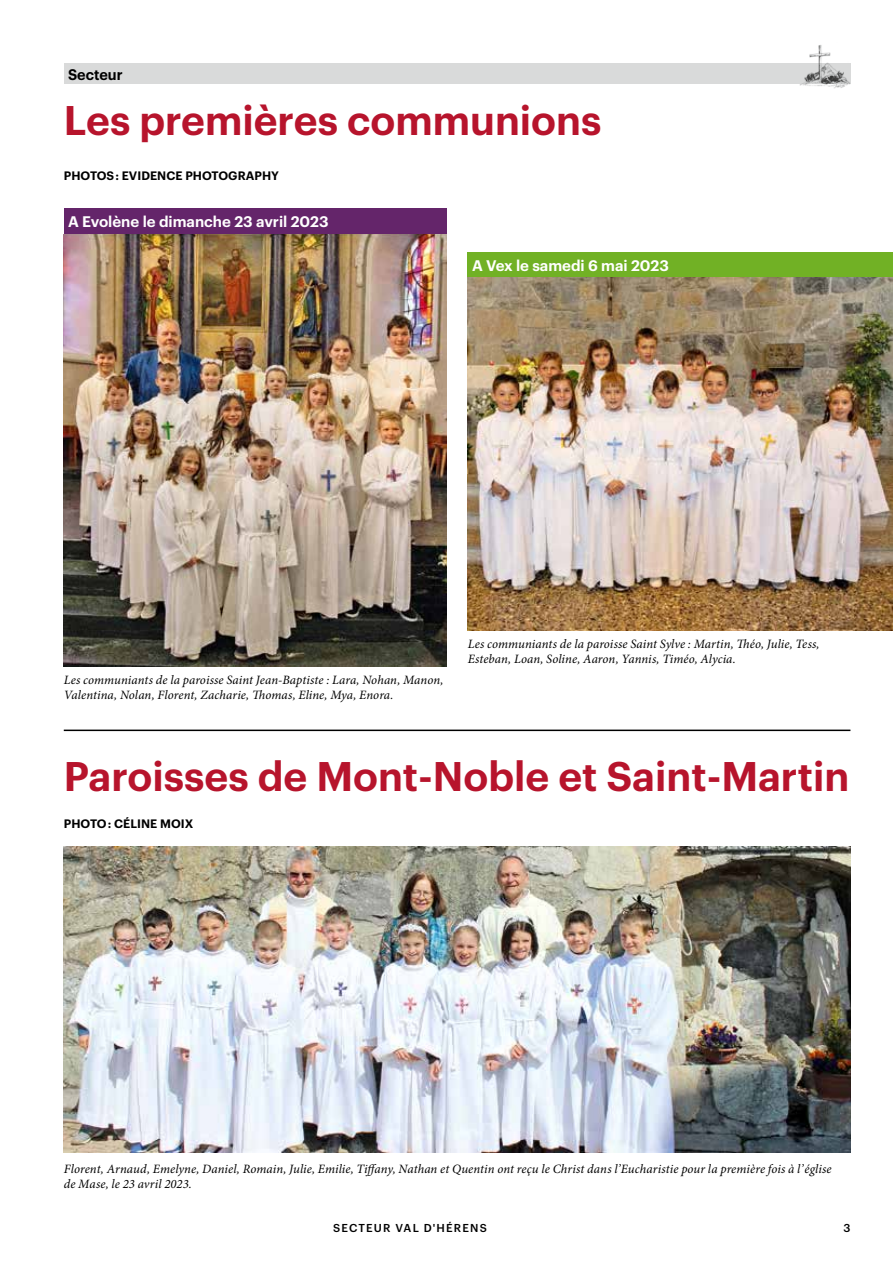
<style>
.page{position:relative;width:893px;height:1263px;background:#fff}
.page>*{position:absolute;margin:0;border:0;box-sizing:border-box;transform-origin:0 0}
.t1{font:600 40.5px "Graphik";color:#b7142c}
.t2{font:600 15px "Graphik";color:#fff}
.t3{font:600 15px "Graphik";color:#000;scale:.96 1}
.t4{font:italic 12.75px/15px "Minion Pro";letter-spacing:.005em;color:#000}
.t5{font:600 12px "Graphik";letter-spacing:.005em;color:#000}
.t6{font:500 11.25px "Graphik";letter-spacing:.105em;color:#000}
</style>
<div class="page">
<div style="left:64px;top:64px;width:786px;height:20px;background:#d9dada"></div>
<img style="left:796px;top:45px;width:55px;height:44px">
<hr style="left:64px;top:729px;width:786px;height:2px;background:#000">
<img style="left:64px;top:846px;width:786px;height:306px">
<div style="left:64px;top:208px;width:382px;height:26px;background:#64256a"></div>
<img style="left:64px;top:234px;width:382px;height:432px">
<div style="left:468px;top:252px;width:425px;height:26px;background:#71b125"></div>
<img style="left:468px;top:278px;width:425px;height:352px">
<p class="t3" style="left:68px;top:63px;width:58px">Secteur</p>
<h1 class="t1" style="left:64px;top:89px;width:539px">Les premières communions</h1>
<p class="t5" style="left:64px;top:166px;width:217px">PHOTOS : EVIDENCE PHOTOGRAPHY</p>
<p class="t2" style="left:68px;top:210px;width:262px">A Evolène le dimanche 23 avril 2023</p>
<p class="t2" style="left:472px;top:254px;width:199px">A Vex le samedi 6 mai 2023</p>
<p class="t4" style="left:64px;top:672px;width:381px">Les communiants de la paroisse Saint Jean-Baptiste : Lara, Nohan, Manon,<br>Valentina, Nolan, Florent, Zacharie, Thomas, Eline, Mya, Enora.</p>
<p class="t4" style="left:468px;top:636px;width:353px">Les communiants de la paroisse Saint Sylve : Martin, Théo, Julie, Tess,<br>Esteban, Loan, Soline, Aaron, Yannis, Timéo, Alycia.</p>
<h1 class="t1" style="left:64px;top:745px;width:787px">Paroisses de Mont-Noble et Saint-Martin</h1>
<p class="t5" style="left:64px;top:814px;width:131px">PHOTO : CÉLINE MOIX</p>
<p class="t4" style="left:64px;top:1161px;width:769px">Florent, Arnaud, Emelyne, Daniel, Romain, Julie, Emilie, Tiffany, Nathan et Quentin ont reçu le Christ dans l’Eucharistie pour la première fois à l’église de Mase, le 23 avril 2023.</p>
<p class="t6" style="left:333px;top:1219px;width:155px">SECTEUR VAL D'HÉRENS</p>
<p class="t6" style="left:843px;top:1219px;width:9px">3</p>
</div>
